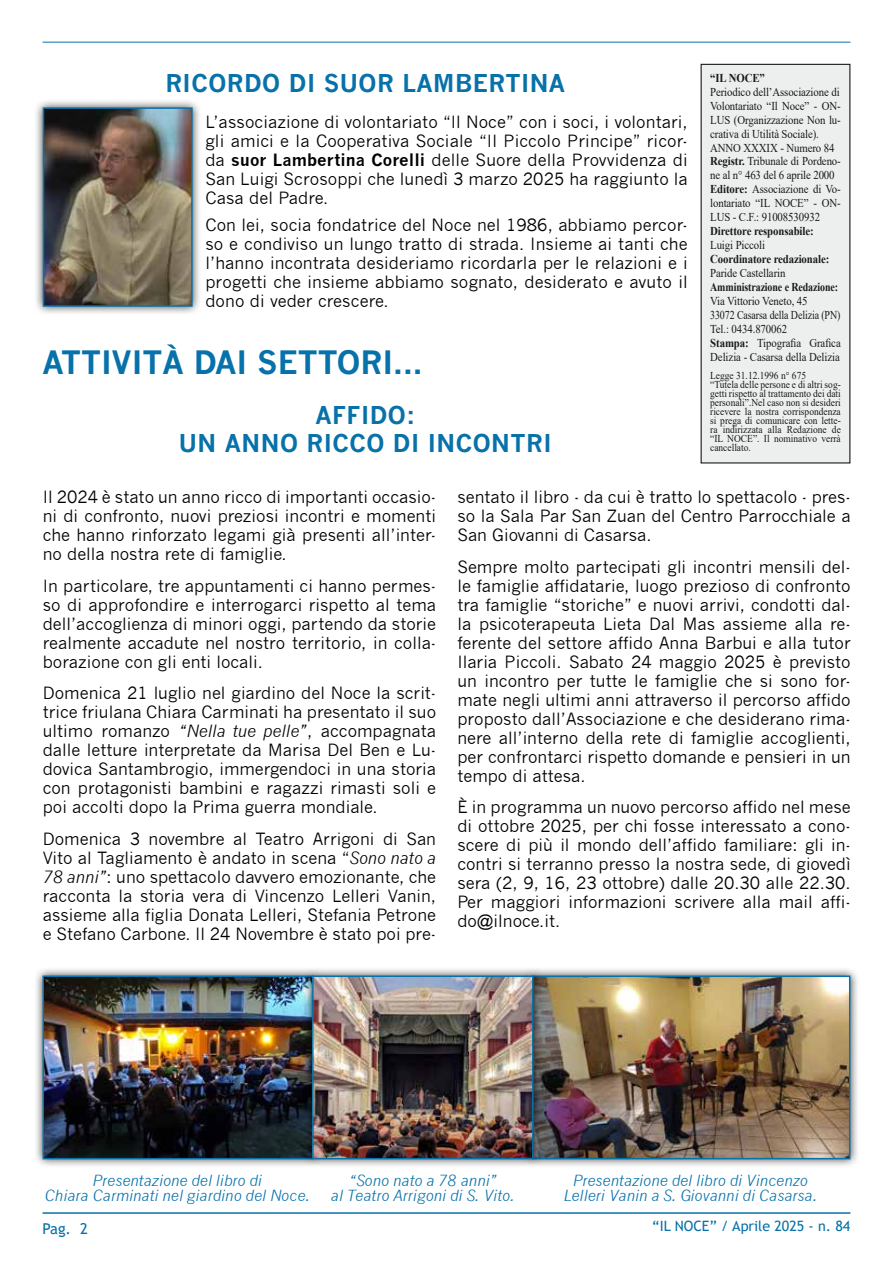
<style>
.page{position:relative;width:893px;height:1263px;background:#fff}
.page>*{position:absolute;margin:0;border:0;box-sizing:border-box;transform-origin:0 0}
.t1{font:700 31.5px "News Gothic";color:#0771a9}
.t2{font:700 24px/27.6px "News Gothic";letter-spacing:.02em;color:#0771a9;text-align:center}
.t3{font:16.5px/18.9px "News Gothic";color:#000;text-align:justify}
.t4{font:italic 15px/15px "News Gothic";color:#0771a9;text-align:center}
.t5{font:15px "Trebuchet MS";color:#0771a9}
.t6{font:14.25px "Trebuchet MS";color:#0771a9}
.t7{font:12px/14px "Times New Roman";letter-spacing:-.01em;color:#000;scale:.9 1}
.t8{font:700 12px "Times New Roman";letter-spacing:-.01em;color:#000;scale:.9 1}
.t9{font:700 12px "Times New Roman";letter-spacing:-.01em;color:#000;scale:.83 1}
.t10{font:10.5px/9px "Times New Roman";color:#000;scale:.9 1}
.s1{font-weight:700}
.s2{font-style:italic}
</style>
<div class="page">
<hr style="left:43px;top:1212px;width:807px;height:2px;background:#0771a9">
<hr style="left:43px;top:42px;width:807px;height:1px;background:#0771a9">
<div style="left:701px;top:64px;width:149px;height:399px;background:#eceded"></div>
<div style="left:34px;top:98px;width:168px;height:218px;background:#000;opacity:.75"></div>
<img style="left:46px;top:110px;width:144px;height:194px">
<div style="left:43px;top:107px;width:150px;height:200px;border:2px solid #0771a9"></div>
<div style="left:34px;top:966px;width:288px;height:202px;background:#000;opacity:.75"></div>
<img style="left:46px;top:978px;width:257px;height:178px">
<div style="left:43px;top:975px;width:270px;height:184px;border:2px solid #0771a9"></div>
<div style="left:523px;top:966px;width:336px;height:202px;background:#000;opacity:.75"></div>
<div style="left:532px;top:975px;width:318px;height:184px;border:2px solid #0771a9"></div>
<div style="left:303px;top:966px;width:240px;height:202px;background:#000;opacity:.75"></div>
<div style="left:312px;top:975px;width:222px;height:184px;border:2px solid #0771a9"></div>
<h2 class="t2" style="left:165px;top:69px;width:401px">RICORDO DI SUOR LAMBERTINA</h2>
<p class="t3" style="left:205px;top:113px;width:484px">L’associazione di volontariato “Il Noce” con i soci, i volontari, gli amici e la Cooperativa Sociale “Il Piccolo Principe” ricor&shy;da <span class="s1">suor Lambertina Corelli</span> delle Suore della Provvidenza di San Luigi Scrosoppi che lunedì 3 marzo 2025 ha raggiunto la Casa del Padre.</p>
<p class="t3" style="left:205px;top:216px;width:484px">Con lei, socia fondatrice del Noce nel 1986, abbiamo percor&shy;so e condiviso un lungo tratto di strada. Insieme ai tanti che l’hanno incontrata desideriamo ricordarla per le relazioni e i progetti che insieme abbiamo sognato, desiderato e avuto il dono di veder crescere.</p>
<p class="t8" style="left:710px;top:69px;width:62px">“IL NOCE”</p>
<p class="t7" style="left:710px;top:84px;width:147px">Periodico dell’Associazione di<br>Volontariato “Il Noce” - ON-<br>LUS (Organizzazione Non lu&shy;crativa di Utilità Sociale).<br>ANNO XXXIX - Numero 84<br><span class="s1">Registr.</span> Tribunale di Pordeno&shy;ne al n° 463 del 6 aprile 2000<br><span class="s1">Editore:</span> Associazione di Vo&shy;lontariato “IL NOCE” - ON-<br>LUS - C.F.: 91008530932</p>
<p class="t8" style="left:710px;top:223px;width:117px">Direttore responsabile:</p>
<p class="t7" style="left:710px;top:238px;width:62px">Luigi Piccoli</p>
<p class="t8" style="left:710px;top:250px;width:134px">Coordinatore redazionale:</p>
<p class="t7" style="left:710px;top:266px;width:85px">Paride Castellarin</p>
<p class="t9" style="left:710px;top:278px;width:156px">Amministrazione e Redazione:</p>
<p class="t7" style="left:710px;top:294px;width:147px">Via Vittorio Veneto, 45<br>33072 Casarsa della Delizia (PN)<br>Tel.: 0434.870062<br><span class="s1">Stampa:</span> Tipografia Grafica<br>Delizia - Casarsa della Delizia</p>
<p class="t10" style="left:710px;top:371px;width:147px">Legge 31.12.1996 n° 675<br>“Tutela delle persone e di altri sog&shy;getti rispetto al trattamento dei dati personali”.Nel caso non si desideri ricevere la nostra corrispondenza si prega di comunicare con lette&shy;ra indirizzata alla Redazione de “IL NOCE”. Il nominativo verrà cancellato.</p>
<h1 class="t1" style="left:43px;top:343px;width:382px">ATTIVITÀ DAI SETTORI...</h1>
<h2 class="t2" style="left:179px;top:401px;width:374px">AFFIDO:<br>UN ANNO RICCO DI INCONTRI</h2>
<p class="t3" style="left:43px;top:488px;width:395px">Il 2024 è stato un anno ricco di importanti occasio&shy;ni di confronto, nuovi preziosi incontri e momenti che hanno rinforzato legami già presenti all’inter&shy;no della nostra rete di famiglie.</p>
<p class="t3" style="left:43px;top:576px;width:395px">In particolare, tre appuntamenti ci hanno permes&shy;so di approfondire e interrogarci rispetto al tema dell’accoglienza di minori oggi, partendo da storie realmente accadute nel nostro territorio, in colla&shy;borazione con gli enti locali.</p>
<p class="t3" style="left:43px;top:684px;width:395px">Domenica 21 luglio nel giardino del Noce la scrit&shy;trice friulana Chiara Carminati ha presentato il suo ultimo romanzo <span class="s2">“Nella tue pelle”</span>, accompagnata dalle letture interpretate da Marisa Del Ben e Lu&shy;dovica Santambrogio, immergendoci in una storia con protagonisti bambini e ragazzi rimasti soli e poi accolti dopo la Prima guerra mondiale.</p>
<p class="t3" style="left:43px;top:830px;width:395px">Domenica 3 novembre al Teatro Arrigoni di San Vito al Tagliamento è andato in scena “<span class="s2">Sono nato a 78 anni”</span>: uno spettacolo davvero emozionante, che racconta la storia vera di Vincenzo Lelleri Vanin, assieme alla figlia Donata Lelleri, Stefania Petrone e Stefano Carbone. Il 24 Novembre è stato poi pre-</p>
<p class="t3" style="left:457px;top:488px;width:395px">sentato il libro - da cui è tratto lo spettacolo - pres&shy;so la Sala Par San Zuan del Centro Parrocchiale a San Giovanni di Casarsa.</p>
<p class="t3" style="left:457px;top:557px;width:395px">Sempre molto partecipati gli incontri mensili del&shy;le famiglie affidatarie, luogo prezioso di confronto tra famiglie “storiche” e nuovi arrivi, condotti dal&shy;la psicoterapeuta Lieta Dal Mas assieme alla re&shy;ferente del settore affido Anna Barbui e alla tutor Ilaria Piccoli. Sabato 24 maggio 2025 è previsto un incontro per tutte le famiglie che si sono for&shy;mate negli ultimi anni attraverso il percorso affido proposto dall’Associazione e che desiderano rima&shy;nere all’interno della rete di famiglie accoglienti, per confrontarci rispetto domande e pensieri in un tempo di attesa.</p>
<p class="t3" style="left:457px;top:798px;width:395px">È in programma un nuovo percorso affido nel mese di ottobre 2025, per chi fosse interessato a cono&shy;scere di più il mondo dell’affido familiare: gli in&shy;contri si terranno presso la nostra sede, di giovedì sera (2, 9, 16, 23 ottobre) dalle 20.30 alle 22.30.<br>Per maggiori informazioni scrivere alla mail affi&shy;do@ilnoce.it.</p>
<p class="t4" style="left:331px;top:1173px;width:186px">“Sono nato a 78 anni”<br>al Teatro Arrigoni di S. Vito.</p>
<p class="t4" style="left:44px;top:1173px;width:267px">Presentazione del libro di<br>Chiara Carminati nel giardino del Noce.</p>
<p class="t4" style="left:563px;top:1173px;width:256px">Presentazione del libro di Vincenzo<br>Lelleri Vanin a S. Giovanni di Casarsa.</p>
<p class="t5" style="left:43px;top:1219px;width:47px">Pag. 2</p>
<p class="t6" style="left:652px;top:1217px;width:200px">“IL NOCE” / Aprile 2025 - n. 84</p>
</div>
